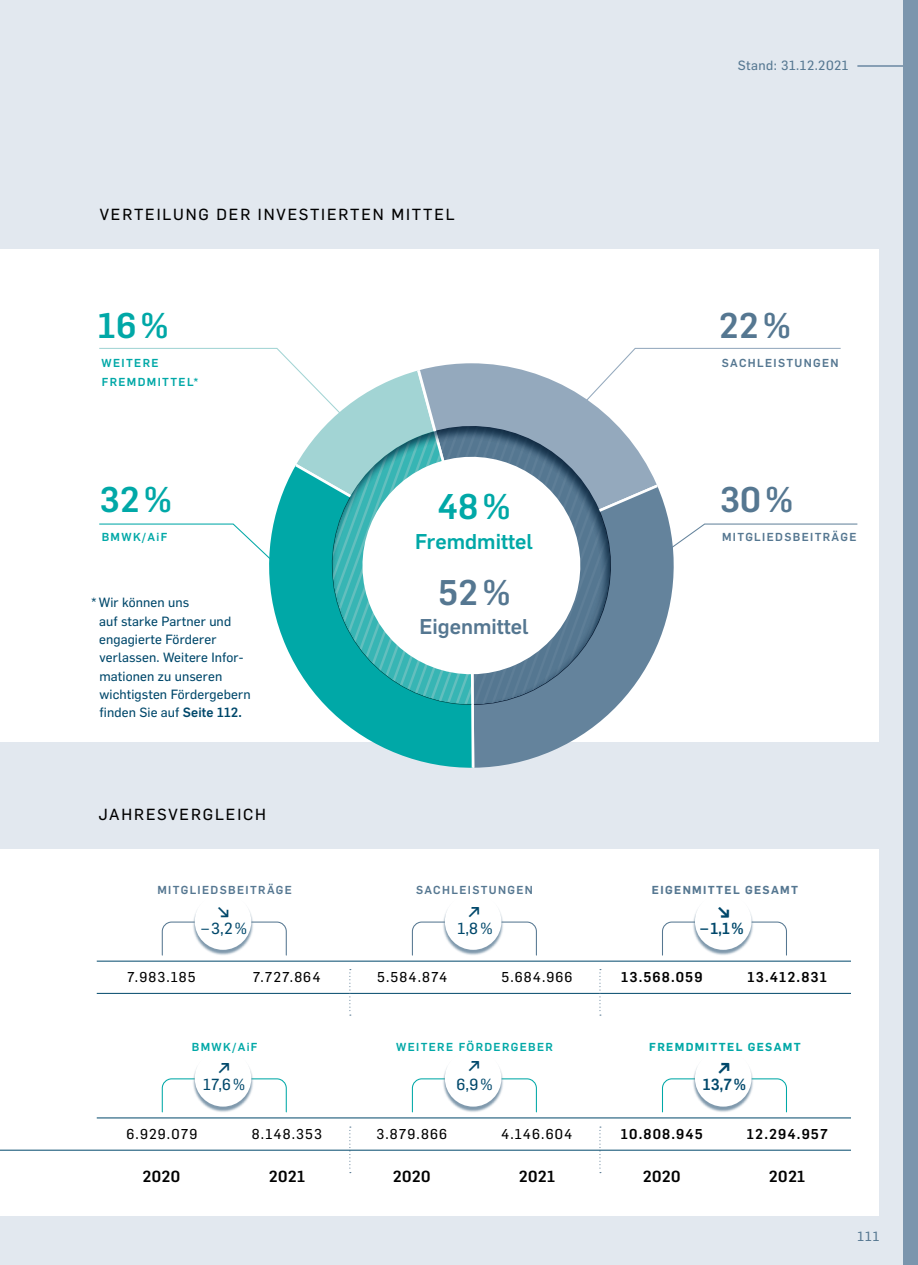
<style>
.page{position:relative;width:918px;height:1265px;background:#e2e8ef}
.page>*{position:absolute;margin:0;border:0;box-sizing:border-box;transform-origin:0 0}
.t1{font:500 35px "Flama";color:#00a8a7}
.t2{font:500 35px "Flama";color:#557791}
.t3{font:22.75px "Flama Basic";color:#00486b}
.t4{font:500 22.75px "Flama";color:#00486b}
.t5{font:500 21px "Flama";color:#00a8a7}
.t6{font:500 21px "Flama";color:#557791}
.t7{font:15.75px "Flama Basic";letter-spacing:.12em;color:#000}
.t8{font:500 15.75px "Flama";letter-spacing:.02em;color:#000}
.t9{font:15.75px "Flama Basic";color:#00486b}
.t10{font:500 15.75px "Flama";color:#00486b}
.t11{font:14px "Flama Basic";letter-spacing:.08em;color:#000}
.t12{font:500 14px "Flama";letter-spacing:.08em;color:#000}
.t13{font:13.12px/18.4px "Flama Basic";letter-spacing:.01em;color:#00486b}
.t14{font:13.12px "Flama Basic";letter-spacing:.04em;color:#557791}
.t15{font:500 11.38px "Flama";letter-spacing:.12em;color:#557791}
.t16{font:500 11.38px/19.2px "Flama";letter-spacing:.12em;color:#00a8a7}
.t17{font:600 11.38px "Flama";letter-spacing:.12em;color:#00a8a7}
.t18{font:600 11.38px "Flama";letter-spacing:.12em;color:#557791}
.s1{font-family:"Flama";font-weight:500}
</style>
<div class="page">
<div style="left:0;top:249px;width:878px;height:966px;background:#fff"></div>
<div style="left:0;top:742px;width:918px;height:107px;background:#e2e8ef"></div>
<svg style="left:478px;top:751px;width:74px;height:17px"></svg>
<svg style="left:391px;top:751px;width:87px;height:17px"></svg>
<svg style="left:346px;top:724px;width:251px;height:27px"></svg>
<svg style="left:349px;top:1127px;width:2px;height:46px"></svg>
<svg style="left:599px;top:1127px;width:2px;height:46px"></svg>
<svg style="left:161px;top:1078px;width:126px;height:35px"></svg>
<svg style="left:411px;top:1078px;width:126px;height:35px"></svg>
<svg style="left:662px;top:1078px;width:125px;height:35px"></svg>
<div style="left:192px;top:1051px;width:62px;height:61px;background:#557791;opacity:.75"></div>
<div style="left:195px;top:1050px;width:56px;height:57px;background:#fff;border-radius:50%"></div>
<div style="left:443px;top:1051px;width:61px;height:61px;background:#557791;opacity:.75"></div>
<div style="left:445px;top:1050px;width:56px;height:57px;background:#fff;border-radius:50%"></div>
<div style="left:693px;top:1051px;width:61px;height:61px;background:#557791;opacity:.75"></div>
<div style="left:695px;top:1050px;width:56px;height:57px;background:#fff;border-radius:50%"></div>
<hr style="left:0;top:1150px;width:851px;height:1px;background:#00486b">
<svg style="left:99px;top:347px;width:759px;height:377px"></svg>
<hr style="left:97px;top:1118px;width:754px;height:1px;background:#00486b">
<hr style="left:97px;top:961px;width:754px;height:1px;background:#00486b">
<hr style="left:97px;top:993px;width:754px;height:1px;background:#00486b">
<svg style="left:161px;top:921px;width:126px;height:35px"></svg>
<svg style="left:411px;top:921px;width:126px;height:35px"></svg>
<svg style="left:662px;top:921px;width:125px;height:35px"></svg>
<div style="left:192px;top:894px;width:62px;height:61px;background:#557791;opacity:.75"></div>
<div style="left:195px;top:893px;width:56px;height:57px;background:#fff;border-radius:50%"></div>
<div style="left:443px;top:894px;width:61px;height:61px;background:#557791;opacity:.75"></div>
<div style="left:445px;top:893px;width:56px;height:57px;background:#fff;border-radius:50%"></div>
<svg style="left:349px;top:969px;width:2px;height:47px"></svg>
<svg style="left:599px;top:969px;width:2px;height:47px"></svg>
<div style="left:693px;top:894px;width:61px;height:61px;background:#557791;opacity:.75"></div>
<div style="left:695px;top:893px;width:56px;height:57px;background:#fff;border-radius:50%"></div>
<hr style="left:857px;top:65px;width:61px;height:2px;background:#7b95ad">
<div style="left:903px;top:0;width:15px;height:1265px;background:#7b95ad"></div>
<p class="t7" style="left:100px;top:203px;width:356px">VERTEILUNG DER INVESTIERTEN MITTEL</p>
<h1 class="t1" style="left:98px;top:300px;width:72px">16 %</h1>
<p class="t16" style="left:101px;top:353px;width:99px">WEITERE<br>FREMDMITTEL*</p>
<h1 class="t1" style="left:100px;top:474px;width:74px">32 %</h1>
<p class="t16" style="left:102px;top:526px;width:67px">BMWK/AiF</p>
<p class="t13" style="left:99px;top:593px;width:153px;text-indent:-8px">* Wir können uns<br>auf starke Partner und engagierte Förderer verlassen. Weitere Infor&shy;mationen zu unseren wichtigsten Fördergebern finden Sie auf <span class="s1">Seite 112.</span></p>
<p class="t7" style="left:98px;top:803px;width:169px">JAHRESVERGLEICH</p>
<h1 class="t1" style="left:437px;top:482px;width:74px">48 %</h1>
<h3 class="t5" style="left:415px;top:527px;width:119px">Fremdmittel</h3>
<h1 class="t2" style="left:438px;top:567px;width:74px">52 %</h1>
<h3 class="t6" style="left:419px;top:612px;width:111px">Eigenmittel</h3>
<p class="t14" style="left:737px;top:56px;width:112px">Stand: 31.12.2021</p>
<h1 class="t2" style="left:719px;top:300px;width:74px">22 %</h1>
<p class="t15" style="left:722px;top:355px;width:118px">SACHLEISTUNGEN</p>
<h1 class="t2" style="left:720px;top:474px;width:75px">30 %</h1>
<p class="t15" style="left:722px;top:529px;width:136px">MITGLIEDSBEITRÄGE</p>
<p class="t15" style="left:157px;top:882px;width:136px">MITGLIEDSBEITRÄGE</p>
<p class="t15" style="left:416px;top:882px;width:118px">SACHLEISTUNGEN</p>
<p class="t18" style="left:652px;top:882px;width:148px">EIGENMITTEL GESAMT</p>
<h2 class="t3" style="left:215px;top:896px;width:18px">↘</h2>
<p class="t9" style="left:201px;top:917px;width:47px">–3,2%</p>
<h2 class="t3" style="left:465px;top:896px;width:18px">↗</h2>
<p class="t9" style="left:457px;top:917px;width:37px">1,8%</p>
<h2 class="t4" style="left:715px;top:895px;width:18px">↘</h2>
<p class="t10" style="left:700px;top:917px;width:45px">– 1,1 %</p>
<p class="t11" style="left:127px;top:968px;width:70px">7.983.185</p>
<p class="t11" style="left:253px;top:968px;width:69px">7.727.864</p>
<p class="t11" style="left:377px;top:968px;width:71px">5.584.874</p>
<p class="t11" style="left:501px;top:968px;width:73px">5.684.966</p>
<p class="t12" style="left:621px;top:967px;width:83px">13.568.059</p>
<p class="t12" style="left:747px;top:967px;width:81px">13.412.831</p>
<p class="t16" style="left:192px;top:1036px;width:67px">BMWK/AiF</p>
<p class="t16" style="left:396px;top:1036px;width:158px">WEITERE FÖRDERGEBER</p>
<p class="t17" style="left:649px;top:1038px;width:153px">FREMDMITTEL GESAMT</p>
<h2 class="t3" style="left:215px;top:1052px;width:18px">↗</h2>
<p class="t9" style="left:203px;top:1074px;width:44px">17,6%</p>
<p class="t11" style="left:127px;top:1124px;width:72px">6.929.079</p>
<p class="t11" style="left:252px;top:1124px;width:71px">8.148.353</p>
<h2 class="t3" style="left:465px;top:1050px;width:18px">↗</h2>
<p class="t9" style="left:456px;top:1073px;width:38px">6,9%</p>
<p class="t11" style="left:376px;top:1124px;width:72px">3.879.866</p>
<p class="t11" style="left:501px;top:1124px;width:73px">4.146.604</p>
<h2 class="t4" style="left:715px;top:1052px;width:18px">↗</h2>
<p class="t10" style="left:703px;top:1073px;width:44px">13,7 %</p>
<p class="t12" style="left:621px;top:1124px;width:83px">10.808.945</p>
<p class="t12" style="left:747px;top:1124px;width:82px">12.294.957</p>
<p class="t8" style="left:143px;top:1165px;width:39px">2020</p>
<p class="t8" style="left:269px;top:1165px;width:38px">2021</p>
<p class="t8" style="left:393px;top:1165px;width:39px">2020</p>
<p class="t8" style="left:519px;top:1165px;width:38px">2021</p>
<p class="t8" style="left:643px;top:1165px;width:39px">2020</p>
<p class="t8" style="left:769px;top:1165px;width:38px">2021</p>
<p class="t14" style="left:857px;top:1227px;width:23px">111</p>
</div>
